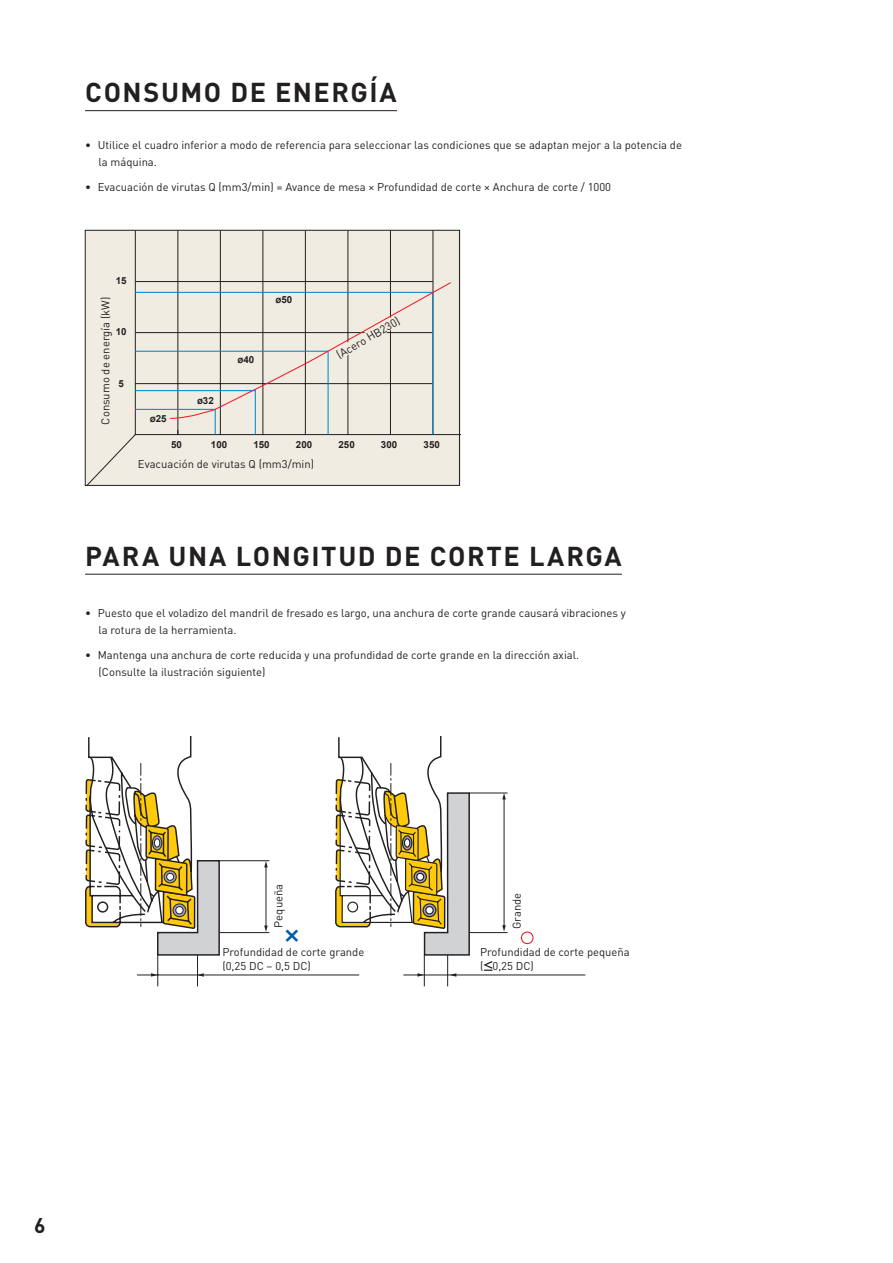
<style>
.page{position:relative;width:893px;height:1263px;background:#fff}
.page>*{position:absolute;margin:0;border:0;box-sizing:border-box;transform-origin:0 0}
.t1{font:29.25px "Arial";color:#015aaa}
.MMC_Subline_18_26_bl{font:700 27px "DIN Pro";letter-spacing:.055em;color:#231f20}
.t2{font:700 21px "DIN Pro";color:#231f20}
.MMC_Copy_7_5_11_5{font:11.25px/17.2px "DIN Pro";color:#231f20}
.MMC_Table_7_5_9_5{font:11.25px "DIN Pro";color:#231f20}
.t3{font:700 9.75px "Arial";color:#231f20}
</style>
<div class="page">
<hr style="left:469px;top:932px;width:39px;height:1px;background:#231f20">
<hr style="left:469px;top:793px;width:39px;height:1px;background:#231f20">
<hr style="left:447px;top:955px;width:1px;height:31px;background:#231f20">
<hr style="left:424px;top:955px;width:1px;height:31px;background:#231f20">
<hr style="left:266px;top:866px;width:1px;height:62px;background:#231f20">
<hr style="left:219px;top:932px;width:50px;height:1px;background:#231f20">
<hr style="left:219px;top:860px;width:50px;height:1px;background:#231f20">
<hr style="left:153px;top:975px;width:206px;height:1px;background:#231f20">
<svg style="left:264px;top:861px;width:4px;height:6px"></svg>
<svg style="left:264px;top:925px;width:4px;height:7px"></svg>
<hr style="left:420px;top:975px;width:165px;height:1px;background:#231f20">
<svg style="left:403px;top:973px;width:21px;height:4px"></svg>
<svg style="left:450px;top:973px;width:6px;height:4px"></svg>
<hr style="left:504px;top:798px;width:1px;height:129px;background:#231f20">
<svg style="left:502px;top:793px;width:4px;height:6px"></svg>
<svg style="left:502px;top:925px;width:4px;height:7px"></svg>
<svg style="left:335px;top:736px;width:136px;height:220px"></svg>
<svg style="left:85px;top:736px;width:136px;height:250px"></svg>
<svg style="left:521px;top:931px;width:12px;height:13px"></svg>
<div style="left:87px;top:230px;width:374px;height:256px;background:#f1ece2"></div>
<svg style="left:135px;top:232px;width:327px;height:203px"></svg>
<hr style="left:135px;top:281px;width:298px;height:1px;background:#231f20">
<svg style="left:87px;top:282px;width:365px;height:204px"></svg>
<hr style="left:85px;top:110px;width:312px;height:1px;background:#231f20">
<hr style="left:85px;top:574px;width:537px;height:1px;background:#231f20">
<svg style="left:483px;top:961px;width:9px;height:10px"></svg>
<p class="MMC_Subline_18_26_bl" style="left:85px;top:70px;width:313px">CONSUMO DE ENERGÍA</p>
<p class="MMC_Copy_7_5_11_5" style="left:99px;top:135px;width:585px;text-indent:-14px">• Utilice el cuadro inferior a modo de referencia para seleccionar las condiciones que se adaptan mejor a la potencia de la máquina.</p>
<p class="MMC_Copy_7_5_11_5" style="left:85px;top:178px;width:528px">• Evacuación de virutas Q (mm3/min) = Avance de mesa × Profundidad de corte × Anchura de corte / 1000</p>
<p class="t3" style="left:116px;top:274px;width:12px">15</p>
<p class="MMC_Copy_7_5_11_5" style="left:96px;top:425px;width:129px;rotate:-90deg">Consumo de energía (kW)</p>
<p class="t3" style="left:116px;top:325px;width:12px">10</p>
<p class="t3" style="left:118px;top:377px;width:7px">5</p>
<p class="t3" style="left:150px;top:412px;width:18px">ø25</p>
<p class="t3" style="left:171px;top:438px;width:12px">50</p>
<p class="t3" style="left:197px;top:394px;width:18px">ø32</p>
<p class="t3" style="left:237px;top:353px;width:18px">ø40</p>
<p class="t3" style="left:276px;top:293px;width:18px">ø50</p>
<p class="MMC_Copy_7_5_11_5" style="left:333px;top:347px;width:73px;rotate:-30deg">(Acero HB230)</p>
<p class="t3" style="left:211px;top:438px;width:18px">100</p>
<p class="t3" style="left:253px;top:438px;width:18px">150</p>
<p class="t3" style="left:296px;top:438px;width:18px">200</p>
<p class="t3" style="left:338px;top:438px;width:18px">250</p>
<p class="t3" style="left:381px;top:438px;width:18px">300</p>
<p class="t3" style="left:424px;top:438px;width:18px">350</p>
<p class="MMC_Copy_7_5_11_5" style="left:138px;top:454px;width:178px">Evacuación de virutas Q (mm3/min)</p>
<p class="MMC_Subline_18_26_bl" style="left:85px;top:533px;width:538px">PARA UNA LONGITUD DE CORTE LARGA</p>
<p class="MMC_Copy_7_5_11_5" style="left:99px;top:603px;width:529px;text-indent:-14px">• Puesto que el voladizo del mandril de fresado es largo, una anchura de corte grande causará vibraciones y la rotura de la herramienta.</p>
<p class="MMC_Copy_7_5_11_5" style="left:99px;top:645px;width:482px;text-indent:-14px">• Mantenga una anchura de corte reducida y una profundidad de corte grande en la dirección axial. (Consulte la ilustración siguiente)</p>
<p class="MMC_Table_7_5_9_5" style="left:270px;top:927px;width:45px;rotate:-90deg">Pequeña</p>
<p class="MMC_Table_7_5_9_5" style="left:508px;top:929px;width:38px;rotate:-90deg">Grande</p>
<h1 class="t1" style="left:283px;top:917px;width:19px">×</h1>
<p class="MMC_Table_7_5_9_5" style="left:222px;top:943px;width:144px">Profundidad de corte grande</p>
<p class="MMC_Table_7_5_9_5" style="left:222px;top:957px;width:90px">(0,25 DC – 0,5 DC)</p>
<p class="MMC_Table_7_5_9_5" style="left:480px;top:943px;width:151px">Profundidad de corte pequeña</p>
<p class="MMC_Table_7_5_9_5" style="left:480px;top:957px;width:55px">( 0,25 DC)</p>
<h3 class="t2" style="left:34px;top:1208px;width:13px">6</h3>
</div>
